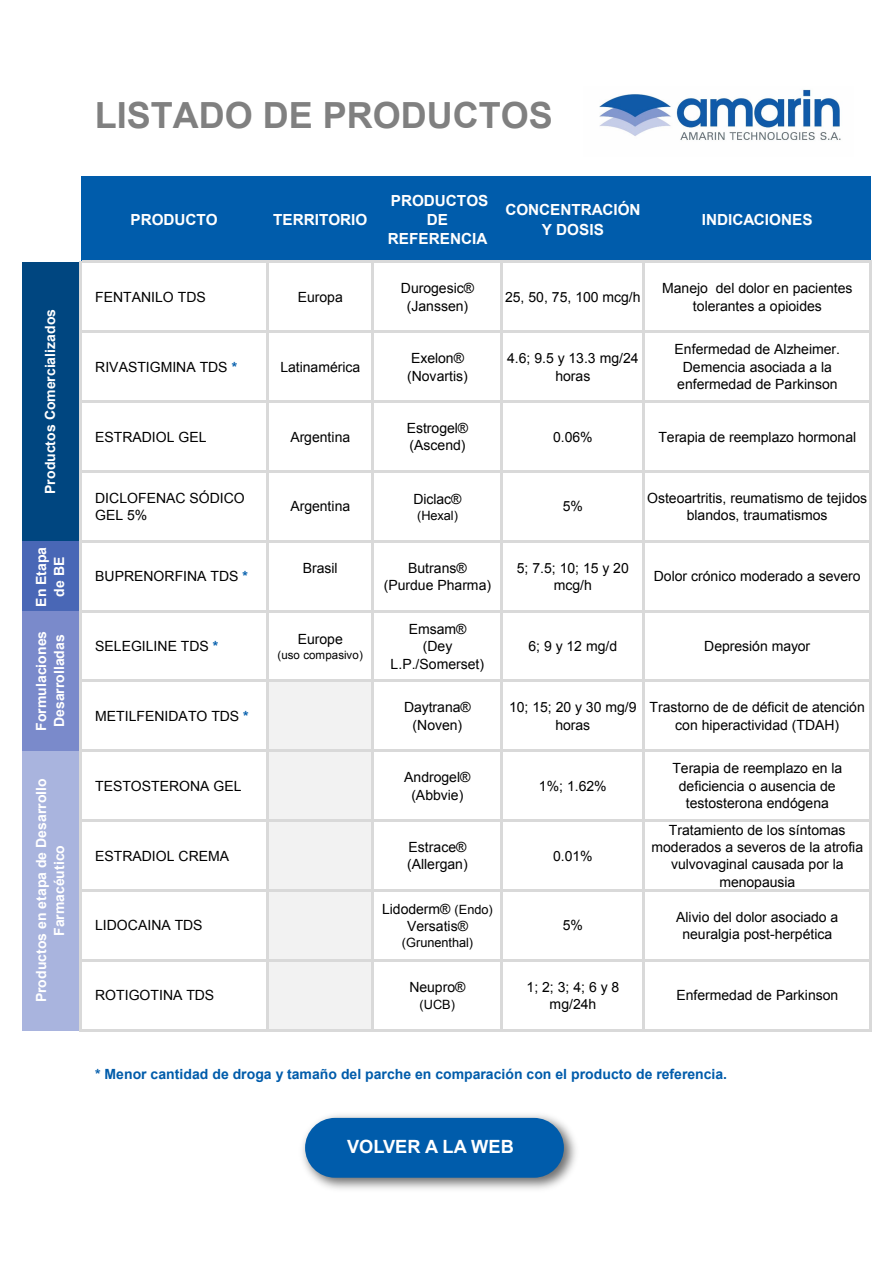
<style>
.page{position:relative;width:893px;height:1263px;background:#fff}
.page>*{position:absolute;margin:0;border:0;box-sizing:border-box;transform-origin:0 0}
.t1{font:700 36px "Arial";color:#808080}
.t2{font:700 18.3px "Arial";color:#fff}
.t3{font:700 15.3px/19.2px "Arial";color:#fff;text-align:center}
.t4{font:14.1px/17.4px "Arial";color:#000;text-align:center}
.t5{font:700 14.1px/18.1px "Arial";color:#fff;text-align:center}
.t6{font:700 14.1px "Arial";letter-spacing:.005em;color:#005cab}
.t7{font:12.75px "Arial";letter-spacing:-.005em;color:#000}
.t8{font:11.55px "Arial";letter-spacing:.005em;color:#000}
.s1{font-weight:700;color:#005cab}
.s2{font-size:12.75px}
</style>
<div class="page">
<div style="left:81px;top:177px;width:789px;height:85px;background:#005cab"></div>
<div style="left:22px;top:262px;width:59px;height:279px;background:#004680"></div>
<div style="left:22px;top:541px;width:59px;height:70px;background:#4967b6"></div>
<div style="left:22px;top:611px;width:59px;height:70px;background:#7a8acb"></div>
<div style="left:22px;top:681px;width:59px;height:70px;background:#7a8acb"></div>
<div style="left:267px;top:681px;width:106px;height:70px;background:#f2f2f2"></div>
<div style="left:22px;top:751px;width:59px;height:279px;background:#a9b4de"></div>
<div style="left:267px;top:751px;width:106px;height:279px;background:#f2f2f2"></div>
<hr style="left:79px;top:261px;width:3px;height:770px;background:#d9d9d9">
<hr style="left:266px;top:263px;width:3px;height:768px;background:#d9d9d9">
<hr style="left:372px;top:263px;width:2px;height:768px;background:#d9d9d9">
<hr style="left:500px;top:263px;width:3px;height:768px;background:#d9d9d9">
<hr style="left:642px;top:263px;width:3px;height:768px;background:#d9d9d9">
<hr style="left:869px;top:263px;width:2px;height:768px;background:#d9d9d9">
<hr style="left:82px;top:261px;width:789px;height:2px;background:#d9d9d9">
<hr style="left:82px;top:330px;width:789px;height:3px;background:#d9d9d9">
<hr style="left:82px;top:400px;width:789px;height:3px;background:#d9d9d9">
<hr style="left:82px;top:470px;width:789px;height:3px;background:#d9d9d9">
<hr style="left:82px;top:540px;width:789px;height:3px;background:#d9d9d9">
<hr style="left:82px;top:610px;width:789px;height:2px;background:#d9d9d9">
<hr style="left:82px;top:680px;width:789px;height:2px;background:#d9d9d9">
<hr style="left:82px;top:750px;width:789px;height:2px;background:#d9d9d9">
<hr style="left:82px;top:819px;width:789px;height:3px;background:#d9d9d9">
<hr style="left:82px;top:889px;width:789px;height:3px;background:#d9d9d9">
<hr style="left:82px;top:959px;width:789px;height:3px;background:#d9d9d9">
<hr style="left:82px;top:1029px;width:789px;height:2px;background:#d9d9d9">
<img style="left:599px;top:89px;width:242px;height:51px">
<img style="left:302px;top:1115px;width:274px;height:74px">
<div style="left:305px;top:1118px;width:259px;height:60px;background:#005cab;border-radius:30px"></div>
<p class="t5" style="left:42px;top:494px;width:186px;rotate:-90deg">Productos Comercializados</p>
<p class="t5" style="left:33px;top:607px;width:62px;rotate:-90deg">En Etapa de BE</p>
<p class="t5" style="left:33px;top:731px;width:101px;text-align:left;rotate:-90deg">Formulaciones<br>Desarrolladas</p>
<p class="t5" style="left:33px;top:1002px;width:225px;rotate:-90deg">Productos en etapa de Desarrollo<br>Farmacéutico</p>
<h1 class="t1" style="left:95px;top:91px;width:460px">LISTADO DE PRODUCTOS</h1>
<p class="t3" style="left:130px;top:211px;width:89px">PRODUCTO</p>
<p class="t3" style="left:273px;top:211px;width:96px">TERRITORIO</p>
<p class="t3" style="left:388px;top:191px;width:102px">PRODUCTOS<br>DE<br>REFERENCIA</p>
<p class="t3" style="left:505px;top:201px;width:137px">CONCENTRACIÓN<br>Y DOSIS</p>
<p class="t3" style="left:702px;top:211px;width:112px">INDICACIONES</p>
<p class="t4" style="left:95px;top:288px;width:112px">FENTANILO TDS</p>
<p class="t4" style="left:298px;top:288px;width:47px">Europa</p>
<p class="t4" style="left:401px;top:280px;width:75px">Durogesic® (Janssen)</p>
<p class="t4" style="left:505px;top:288px;width:137px">25, 50, 75, 100 mcg/h</p>
<p class="t4" style="left:662px;top:280px;width:192px">Manejo del dolor en pacientes tolerantes a opioides</p>
<p class="t4" style="left:95px;top:358px;width:143px">RIVASTIGMINA TDS <span class="s1">*</span></p>
<p class="t4" style="left:280px;top:358px;width:81px">Latinamérica</p>
<p class="t4" style="left:407px;top:350px;width:62px;text-align:left">Exelon® (Novartis)</p>
<p class="t4" style="left:507px;top:350px;width:133px">4.6; 9.5 y 13.3 mg/24 horas</p>
<p class="t4" style="left:675px;top:341px;width:167px">Enfermedad de Alzheimer.<br>Demencia asociada a la enfermedad de Parkinson</p>
<p class="t4" style="left:95px;top:428px;width:113px">ESTRADIOL GEL</p>
<p class="t4" style="left:290px;top:428px;width:61px">Argentina</p>
<p class="t4" style="left:407px;top:419px;width:63px;text-align:left">Estrogel® (Ascend)</p>
<p class="t4" style="left:553px;top:428px;width:41px">0.06%</p>
<p class="t4" style="left:658px;top:428px;width:199px">Terapia de reemplazo hormonal</p>
<p class="t4" style="left:95px;top:489px;width:151px;text-align:left">DICLOFENAC SÓDICO<br>GEL 5%</p>
<p class="t4" style="left:290px;top:498px;width:61px">Argentina</p>
<p class="t4" style="left:563px;top:498px;width:22px">5%</p>
<p class="t4" style="left:647px;top:489px;width:222px">Osteoartritis, reumatismo de tejidos blandos, traumatismos</p>
<p class="t4" style="left:413px;top:490px;width:50px">Diclac®</p>
<p class="t7" style="left:417px;top:507px;width:42px">(Hexal)</p>
<p class="t4" style="left:95px;top:568px;width:154px">BUPRENORFINA TDS <span class="s1">*</span></p>
<p class="t4" style="left:303px;top:559px;width:36px">Brasil</p>
<p class="t4" style="left:384px;top:559px;width:109px">Butrans® (Purdue Pharma)</p>
<p class="t4" style="left:517px;top:559px;width:113px">5; 7.5; 10; 15 y 20 mcg/h</p>
<p class="t4" style="left:654px;top:568px;width:208px">Dolor crónico moderado a severo</p>
<p class="t4" style="left:95px;top:638px;width:125px">SELEGILINE TDS <span class="s1">*</span></p>
<p class="t4" style="left:298px;top:630px;width:47px">Europe</p>
<p class="t8" style="left:278px;top:647px;width:87px">(uso compasivo)</p>
<p class="t4" style="left:391px;top:620px;width:95px">Emsam®<br>(Dey<br>L.P./Somerset)</p>
<p class="t4" style="left:528px;top:638px;width:90px">6; 9 y 12 mg/d</p>
<p class="t4" style="left:704px;top:638px;width:107px">Depresión mayor</p>
<p class="t4" style="left:95px;top:708px;width:155px">METILFENIDATO TDS <span class="s1">*</span></p>
<p class="t4" style="left:404px;top:699px;width:68px">Daytrana® (Noven)</p>
<p class="t4" style="left:509px;top:699px;width:129px">10; 15; 20 y 30 mg/9 horas</p>
<p class="t4" style="left:649px;top:699px;width:217px">Trastorno de de déficit de atención con hiperactividad (TDAH)</p>
<p class="t4" style="left:95px;top:777px;width:148px">TESTOSTERONA GEL</p>
<p class="t4" style="left:404px;top:769px;width:68px">Androgel® (Abbvie)</p>
<p class="t4" style="left:539px;top:777px;width:69px">1%; 1.62%</p>
<p class="t4" style="left:95px;top:847px;width:135px">ESTRADIOL CREMA</p>
<p class="t4" style="left:407px;top:838px;width:62px;text-align:left">Estrace® (Allergan)</p>
<p class="t4" style="left:553px;top:847px;width:41px">0.01%</p>
<p class="t4" style="left:672px;top:760px;width:171px">Terapia de reemplazo en la deficiencia o ausencia de testosterona endógena</p>
<p class="t4" style="left:651px;top:821px;width:213px">Tratamiento de los síntomas moderados a severos de la atrofia vulvovaginal causada por la menopausia</p>
<p class="t4" style="left:95px;top:917px;width:109px">LIDOCAINA TDS</p>
<p class="t4" style="left:95px;top:987px;width:121px">ROTIGOTINA TDS</p>
<p class="t4" style="left:382px;top:900px;width:112px">Lidoderm® <span class="s2">(Endo)<br></span>Versatis®</p>
<p class="t7" style="left:402px;top:935px;width:73px">(Grunenthal)</p>
<p class="t4" style="left:409px;top:979px;width:58px">Neupro®</p>
<p class="t7" style="left:420px;top:996px;width:37px">(UCB)</p>
<p class="t4" style="left:563px;top:917px;width:22px">5%</p>
<p class="t4" style="left:676px;top:908px;width:164px">Alivio del dolor asociado a neuralgia post-herpética</p>
<p class="t4" style="left:526px;top:978px;width:94px">1; 2; 3; 4; 6 y 8 mg/24h</p>
<p class="t4" style="left:676px;top:987px;width:163px">Enfermedad de Parkinson</p>
<p class="t6" style="left:95px;top:1065px;width:633px">* Menor cantidad de droga y tamaño del parche en comparación con el producto de referencia.</p>
<p class="t2" style="left:347px;top:1135px;width:168px">VOLVER A LA WEB</p>
</div>
